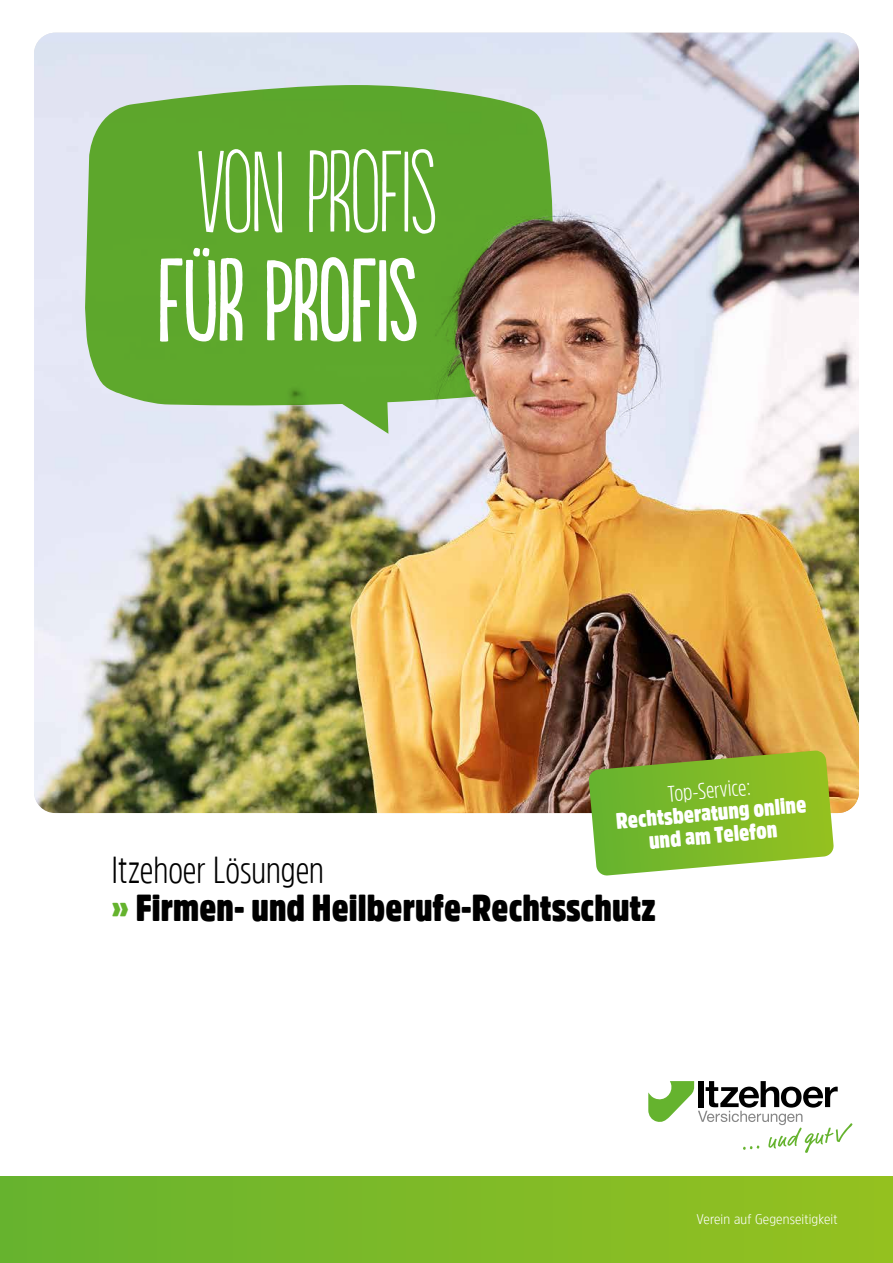
<style>
.page{position:relative;width:893px;height:1263px;background:#fff}
.page>*{position:absolute;margin:0;border:0;box-sizing:border-box;transform-origin:0 0}
.t1{font:300 108.75px "Populaire";letter-spacing:-.025em;color:#fff}
.t2{font:108.75px "Populaire";letter-spacing:-.03em;color:#fff}
.t3{font:900 37.5px/37.5px "Amsi Pro Cond";letter-spacing:.005em;color:#000}
.t4{font:900 22.5px/22.5px "Amsi Pro Cond";color:#fff;text-align:center}
.t5{font:300 22.5px "Amsi Pro Cond";color:#fff}
.t6{font:300 13.95px "Amsi Pro Narw";letter-spacing:.01em;color:#fff}
.s1{font-weight:300}
.s2{color:#65b32e}
</style>
<div class="page">
<img style="left:34px;top:33px;width:825px;height:780px">
<svg style="left:648px;top:1081px;width:204px;height:72px"></svg>
<svg style="left:85px;top:85px;width:469px;height:325px;background:#6ca53e"></svg>
<svg style="left:339px;top:402px;width:49px;height:32px;background:#a3c893"></svg>
<div style="left:0;top:1177px;width:893px;height:86px;background:linear-gradient(to right,#67b32f,#95c120)"></div>
<svg style="left:588px;top:750px;width:246px;height:126px;background:#8bb83d"></svg>
<h1 class="t1" style="left:196px;top:138px;width:243px">VON PROFIS</h1>
<h1 class="t2" style="left:156px;top:241px;width:264px">FÜR PROFIS</h1>
<p class="t5" style="left:666px;top:778px;width:84px;rotate:-5deg">Top-Service:</p>
<p class="t4" style="left:615px;top:809px;width:192px;rotate:-5deg">Rechtsberatung online und am Telefon</p>
<p class="t3" style="left:112px;top:850px;width:546px"><span class="s1">Itzehoer Lösungen<br></span><span class="s2">»</span> Firmen- und Heilberufe-Rechtsschutz</p>
<p class="t6" style="left:697px;top:1210px;width:142px">Verein auf Gegenseitigkeit</p>
</div>
